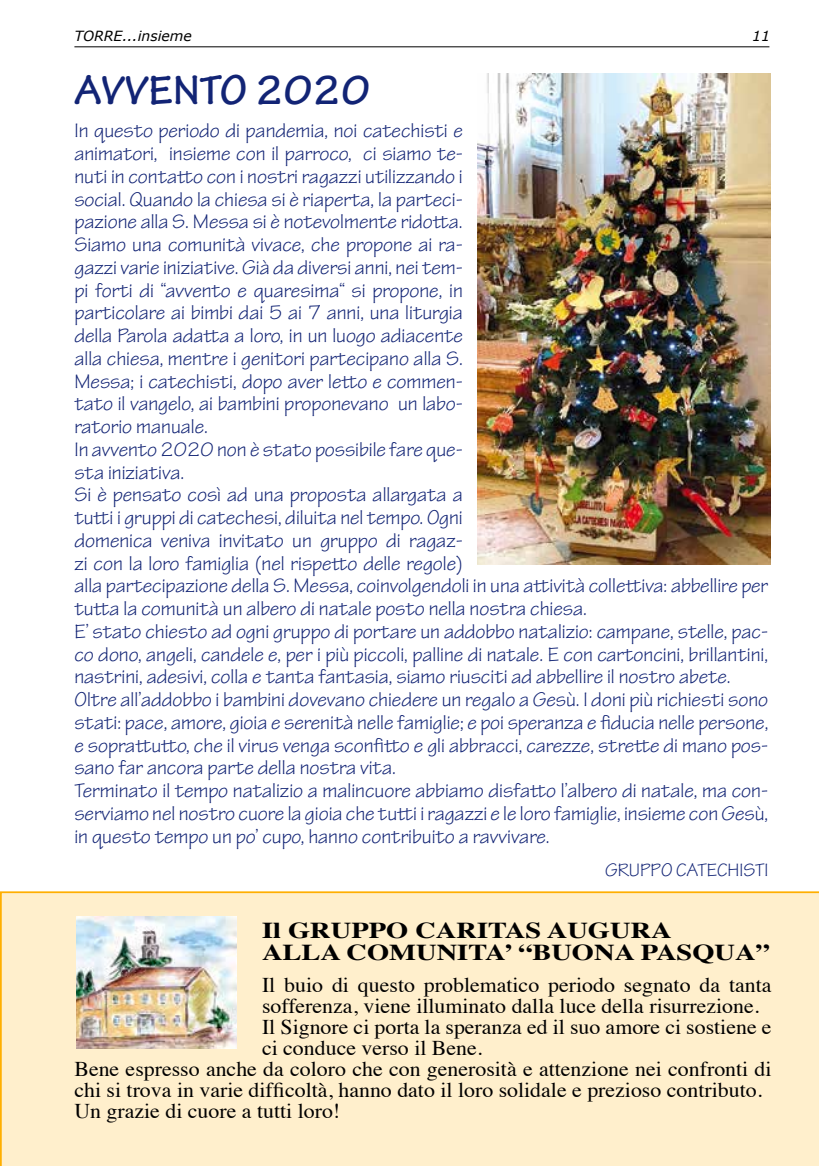
<style>
.page{position:relative;width:819px;height:1166px;background:#fff}
.page>*{position:absolute;margin:0;border:0;box-sizing:border-box;transform-origin:0 0}
.t1{font:700 43.75px "Tekton Pro";color:#122475}
.t2{font:700 22.75px/22.8px "Times";color:#000;scale:1.25 1}
.t3{font:21px/22.8px "Tekton Pro";color:#122475}
.t4{font:21px "Times";color:#000;scale:1.04 1}
.t5{font:19.25px "Tekton Pro";color:#122475}
.t6{font:italic 14px "Verdana";color:#000}
</style>
<div class="page">
<hr style="left:74px;top:47px;width:695px;height:1px;background:#000">
<div style="left:0;top:891px;width:818px;height:275px;background:#ffefcc"></div>
<img style="left:77px;top:917px;width:160px;height:131px">
<img style="left:477px;top:73px;width:293px;height:491px">
<p class="t6" style="left:74px;top:27px;width:119px">TORRE...insieme</p>
<p class="t6" style="left:752px;top:27px;width:19px">11</p>
<h1 class="t1" style="left:74px;top:65px;width:297px">AVVENTO 2020</h1>
<p class="t3" style="left:74px;top:120px;width:695px">In questo periodo di pandemia, noi catechisti e<br>animatori, insieme con il parroco, ci siamo te-<br>nuti in contatto con i nostri ragazzi utilizzando i<br>social. Quando la chiesa si è riaperta, la parteci-<br>pazione alla S. Messa si è notevolmente ridotta.<br>Siamo una comunità vivace, che propone ai ra-<br>gazzi varie iniziative. Già da diversi anni, nei tem-<br>pi forti di “avvento e quaresima“ si propone, in<br>particolare ai bimbi dai 5 ai 7 anni, una liturgia<br>della Parola adatta a loro, in un luogo adiacente<br>alla chiesa, mentre i genitori partecipano alla S.<br>Messa; i catechisti, dopo aver letto e commen-<br>tato il vangelo, ai bambini proponevano un labo-<br>ratorio manuale.<br>In avvento 2020 non è stato possibile fare que-<br>sta iniziativa.<br>Si è pensato così ad una proposta allargata a<br>tutti i gruppi di catechesi, diluita nel tempo. Ogni<br>domenica veniva invitato un gruppo di ragaz-<br>zi con la loro famiglia (nel rispetto delle regole)<br>alla partecipazione della S. Messa, coinvolgendoli in una attività collettiva: abbellire per tutta la comunità un albero di natale posto nella nostra chiesa.<br>E’ stato chiesto ad ogni gruppo di portare un addobbo natalizio: campane, stelle, pac&shy;co dono, angeli, candele e, per i più piccoli, palline di natale. E con cartoncini, brillantini, nastrini, adesivi, colla e tanta fantasia, siamo riusciti ad abbellire il nostro abete.<br>Oltre all’addobbo i bambini dovevano chiedere un regalo a Gesù. I doni più richiesti sono stati: pace, amore, gioia e serenità nelle famiglie; e poi speranza e fiducia nelle persone, e soprattutto, che il virus venga sconfitto e gli abbracci, carezze, strette di mano pos&shy;sano far ancora parte della nostra vita.<br>Terminato il tempo natalizio a malincuore abbiamo disfatto l’albero di natale, ma con&shy;serviamo nel nostro cuore la gioia che tutti i ragazzi e le loro famiglie, insieme con Gesù, in questo tempo un po’ cupo, hanno contribuito a ravvivare.</p>
<p class="t5" style="left:605px;top:859px;width:165px">GRUPPO CATECHISTI</p>
<p class="t2" style="left:262px;top:916px;width:407px">Il GRUPPO CARITAS AUGURA<br>ALLA COMUNITA’ “BUONA PASQUA”</p>
<p class="t4" style="left:262px;top:965px;width:491px">Il buio di questo problematico periodo segnato da tanta</p>
<p class="t4" style="left:262px;top:986px;width:479px">sofferenza, viene illuminato dalla luce della risurrezione.</p>
<p class="t4" style="left:262px;top:1007px;width:491px">Il Signore ci porta la speranza ed il suo amore ci sostiene e</p>
<p class="t4" style="left:262px;top:1028px;width:213px">ci conduce verso il Bene.</p>
<p class="t4" style="left:74px;top:1049px;width:671px">Bene espresso anche da coloro che con generosità e attenzione nei confronti di</p>
<p class="t4" style="left:74px;top:1070px;width:662px">chi si trova in varie difficoltà, hanno dato il loro solidale e prezioso contributo.</p>
<p class="t4" style="left:74px;top:1091px;width:257px">Un grazie di cuore a tutti loro!</p>
</div>
